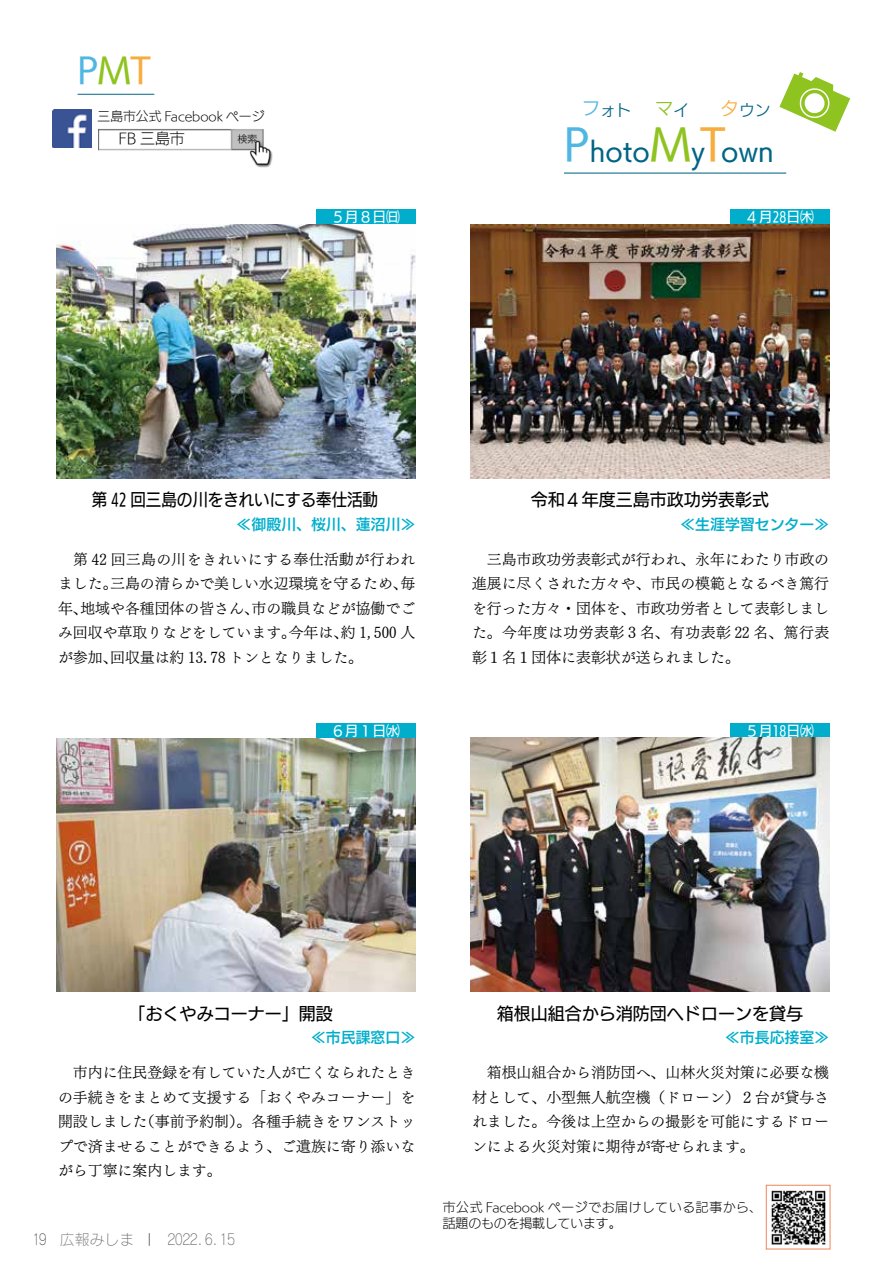
<style>
.page{position:relative;width:893px;height:1263px;background:#fff}
.page>*{position:absolute;margin:0;border:0;box-sizing:border-box;transform-origin:0 0}
.t1{font:34.05px "UD Kakugo Large Pro M";color:#4fb7e2}
.t2{font:26.25px "UD Kakugo Large Pro M";color:#006583}
.t3{font:18.3px "UD Kakugo Large Pro R";color:#8fc31f}
.t4{font:16.95px "UD Kakugo Large Pro M";color:#000}
.t5{font:16.95px "UD Kakugo Large Pro M";color:#000;scale:.91 1}
.t6{font:15.75px "UD Kakugo Large Pro R";color:#006583}
.t7{font:14.85px/24.5px "UD Mincho Pro L";color:#000;text-align:justify}
.t8{font:14.85px "UD Kakugo Large Pro DB";color:#00aecc}
.t9{font:14.85px "Rodin Cattleya Pro L";color:#727171}
.t10{font:14.85px "UD Kakugo Large Pro L";color:#000}
.t11{font:13.8px "UD Kakugo Large Pro M";color:#fff}
.t12{font:12.75px/15.9px "UD Kakugo Large Pro L";color:#000}
.s1{color:#8fc31f}
.s2{color:#f6ad3c}
.s3{font-size:18.3px;color:#4fb7e2}
.s4{font-size:15.75px;color:#006583}
.s5{font-size:18.3px;color:#f6ad3c}
.s6{font-size:41.85px;color:#4fb7e2}
.s7{font-size:41.85px;color:#8fc31f}
.s8{font-size:41.85px;color:#f6ad3c}
.s9{color:#595757}
</style>
<div class="page">
<img style="left:771px;top:1190px;width:55px;height:55px">
<div style="left:766px;top:1185px;width:64px;height:64px;border:1px solid #ef8459"></div>
<div style="left:730px;top:723px;width:99px;height:15px;background:#00aecc"></div>
<img style="left:471px;top:738px;width:358px;height:254px">
<div style="left:730px;top:209px;width:99px;height:15px;background:#00aecc"></div>
<img style="left:471px;top:225px;width:358px;height:253px">
<hr style="left:78px;top:94px;width:76px;height:1px;background:#006583">
<img style="left:53px;top:109px;width:38px;height:39px">
<img style="left:98px;top:129px;width:175px;height:39px">
<div style="left:316px;top:723px;width:99px;height:15px;background:#00aecc"></div>
<img style="left:57px;top:739px;width:358px;height:253px">
<div style="left:316px;top:209px;width:99px;height:15px;background:#00aecc"></div>
<img style="left:57px;top:224px;width:358px;height:254px">
<svg style="left:779px;top:72px;width:71px;height:60px"></svg>
<hr style="left:564px;top:173px;width:222px;height:1px;background:#006583">
<svg style="left:149px;top:1233px;width:1px;height:13px"></svg>
<h1 class="t1" style="left:77px;top:43px;width:76px">P<span class="s1">M</span><span class="s2">T</span></h1>
<p class="t12" style="left:98px;top:108px;width:168px">三島市公式 Facebook ページ</p>
<p class="t10" style="left:118px;top:126px;width:68px">FB 三島市</p>
<p class="t11" style="left:331px;top:206px;width:71px">５月８日㈰</p>
<p class="t6" style="left:582px;top:97px;width:51px"><span class="s3">フ</span>ォト</p>
<p class="t3" style="left:655px;top:94px;width:36px">マ<span class="s4">イ</span></p>
<p class="t6" style="left:721px;top:97px;width:51px"><span class="s5">タ</span>ウン</p>
<h2 class="t2" style="left:564px;top:130px;width:212px"><span class="s6">P</span>hoto<span class="s7">M</span>y<span class="s8">T</span>own</h2>
<p class="t11" style="left:745px;top:206px;width:71px">４月２８日㈭</p>
<p class="t5" style="left:92px;top:486px;width:316px">第 42 回三島の川をきれいにする奉仕活動</p>
<p class="t8" style="left:237px;top:512px;width:180px">≪御殿川、桜川、蓮沼川≫</p>
<p class="t7" style="left:58px;top:546px;width:359px">　第 42 回三島の川をきれいにする奉仕活動が行われました。三島の清らかで美しい水辺環境を守るため、毎年、地域や各種団体の皆さん、市の職員などが協働でごみ回収や草取りなどをしています。今年は、約１，５００</p>
<p class="t7" style="left:400px;top:620px;width:16px">人</p>
<p class="t7" style="left:58px;top:644px;width:307px">が参加、回収量は約１３．７８ トンとなりました。</p>
<p class="t11" style="left:331px;top:719px;width:71px">６月１日㈬</p>
<p class="t4" style="left:531px;top:486px;width:240px">令和４年度三島市政功労表彰式</p>
<p class="t8" style="left:680px;top:512px;width:150px">≪生涯学習センター≫</p>
<p class="t7" style="left:472px;top:546px;width:359px;text-indent:15px">三島市政功労表彰式が行われ、永年にわたり市政の進展に尽くされた方々や、市民の模範となるべき篤行を行った方々・団体を、市政功労者として表彰しました。今年度は功労表彰３名、有功表彰 22 名、篤行表彰１名１団体に表彰状が送られました。</p>
<p class="t11" style="left:745px;top:719px;width:71px">５月18日㈬</p>
<p class="t4" style="left:129px;top:999px;width:206px">「おくやみコーナー」開設</p>
<p class="t4" style="left:497px;top:999px;width:308px">箱根山組合から消防団へドローンを貸与</p>
<p class="t8" style="left:311px;top:1025px;width:106px">≪市民課窓口≫</p>
<p class="t8" style="left:725px;top:1025px;width:106px">≪市長応接室≫</p>
<p class="t7" style="left:58px;top:1060px;width:359px">　市内に住民登録を有していた人が亡くなられたときの手続きをまとめて支援する「おくやみコーナー」を開設しました（事前予約制）。各種手続きをワンストップで済ませることができるよう、ご遺族に寄り添いながら丁寧に案内します。</p>
<p class="t7" style="left:472px;top:1060px;width:359px">　箱根山組合から消防団へ、山林火災対策に必要な機材として、小型無人航空機（ドローン）２台が貸与されました。今後は上空からの撮影を可能にするドローンによる火災対策に期待が寄せられます。</p>
<p class="t12" style="left:443px;top:1199px;width:320px">市公式 Facebook ページでお届けしている記事から、話題のものを掲載しています。</p>
<p class="t9" style="left:32px;top:1230px;width:104px"><span class="s9">19</span> 広報みしま</p>
<p class="t9" style="left:168px;top:1230px;width:68px">２０２2．6．15</p>
</div>
